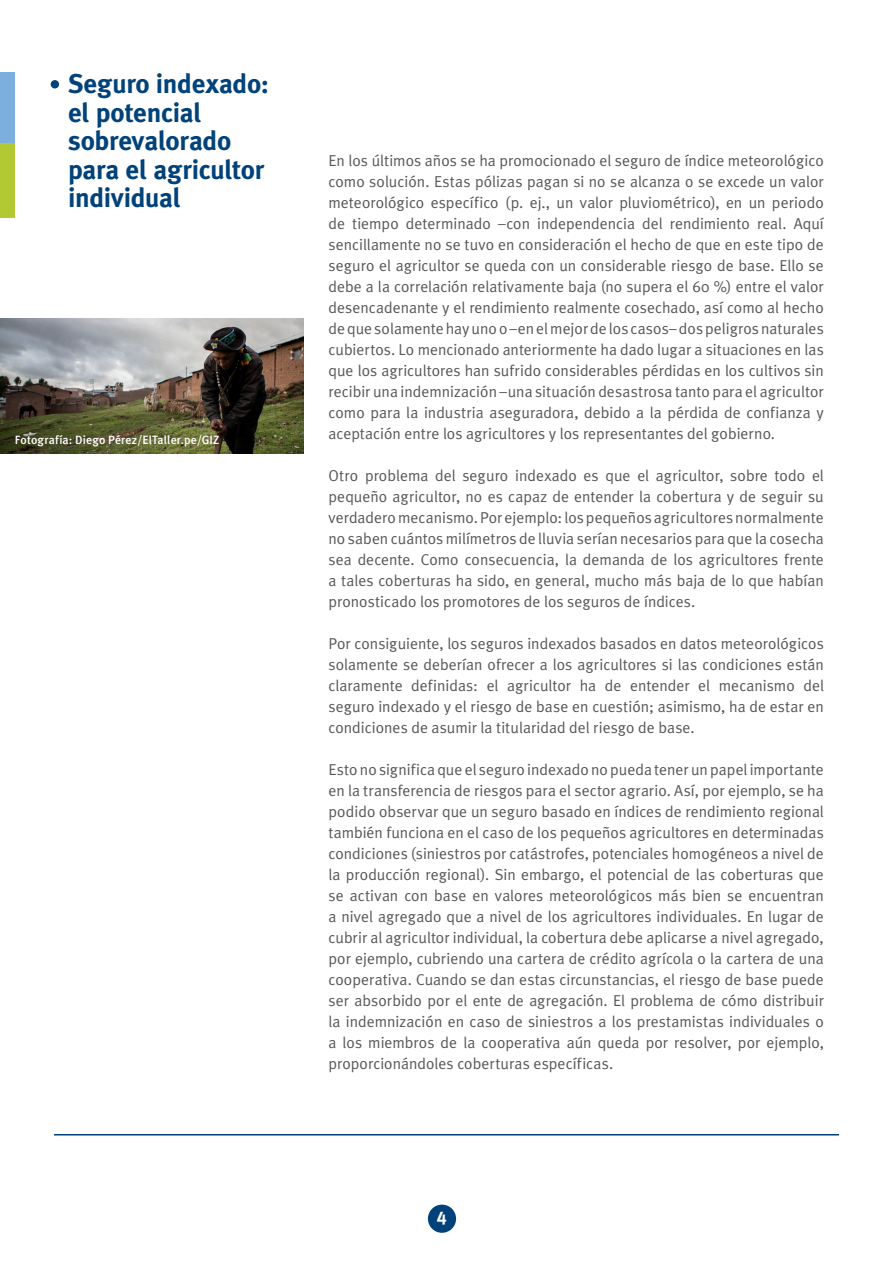
<style>
.page{position:relative;width:893px;height:1263px;background:#fff}
.page>*{position:absolute;margin:0;border:0;box-sizing:border-box;transform-origin:0 0}
.Párrafo_normal{font:700 27px/28.5px "Meta Plus";letter-spacing:-.01em;color:#004279}
.Párrafo_normal-2{font:18.3px "Meta Plus Bold Caps";color:#fff}
.Párrafo_normal-3{font:15.75px/21px "Meta Plus Normal";color:#57585a;text-align:justify}
.Párrafo_normal-4{font:500 12px "Meta Plus";letter-spacing:.01em;color:#fff}
</style>
<div class="page">
<hr style="left:54px;top:1134px;width:785px;height:1px;background:#004279">
<div style="left:428px;top:1204px;width:28px;height:29px;background:#004279;border-radius:50%"></div>
<img style="left:0;top:319px;width:304px;height:134px">
<div style="left:0;top:80px;width:15px;height:138px;background:#b3c934"></div>
<div style="left:0;top:72px;width:15px;height:70px;background:#7cafde"></div>
<div style="left:51px;top:80px;width:8px;height:8px;background:#004279;border-radius:50%"></div>
<p class="Párrafo_normal" style="left:68px;top:70px;width:202px">Seguro indexado: el potencial sobrevalorado para el agricultor individual</p>
<p class="Párrafo_normal-4" style="left:15px;top:432px;width:206px">Fotografía: Diego Pérez/ElTaller.pe/GIZ</p>
<p class="Párrafo_normal-3" style="left:328px;top:150px;width:497px">En los últimos años se ha promocionado el seguro de índice meteorológico como solución. Estas pólizas pagan si no se alcanza o se excede un valor meteorológico específico (p. ej., un valor pluviométrico), en un periodo de tiempo determinado –con independencia del rendimiento real. Aquí sencillamente no se tuvo en consideración el hecho de que en este tipo de seguro el agricultor se queda con un considerable riesgo de base. Ello se debe a la correlación relativamente baja (no supera el 60 %) entre el valor desencadenante y el rendimiento realmente cosechado, así como al hecho de que solamente hay uno o –en el mejor de los casos– dos peligros naturales cubiertos. Lo mencionado anteriormente ha dado lugar a situaciones en las que los agricultores han sufrido considerables pérdidas en los cultivos sin recibir una indemnización –una situación desastrosa tanto para el agricultor como para la industria aseguradora, debido a la pérdida de confianza y aceptación entre los agricultores y los representantes del gobierno.</p>
<p class="Párrafo_normal-3" style="left:328px;top:465px;width:497px">Otro problema del seguro indexado es que el agricultor, sobre todo el pequeño agricultor, no es capaz de entender la cobertura y de seguir su verdadero mecanismo. Por ejemplo: los pequeños agricultores normalmente no saben cuántos milímetros de lluvia serían necesarios para que la cosecha sea decente. Como consecuencia, la demanda de los agricultores frente a tales coberturas ha sido, en general, mucho más baja de lo que habían pronosticado los promotores de los seguros de índices.</p>
<p class="Párrafo_normal-3" style="left:328px;top:633px;width:497px">Por consiguiente, los seguros indexados basados en datos meteorológicos solamente se deberían ofrecer a los agricultores si las condiciones están claramente definidas: el agricultor ha de entender el mecanismo del seguro indexado y el riesgo de base en cuestión; asimismo, ha de estar en condiciones de asumir la titularidad del riesgo de base.</p>
<p class="Párrafo_normal-3" style="left:328px;top:759px;width:497px">Esto no significa que el seguro indexado no pueda tener un papel importante en la transferencia de riesgos para el sector agrario. Así, por ejemplo, se ha podido observar que un seguro basado en índices de rendimiento regional también funciona en el caso de los pequeños agricultores en determinadas condiciones (siniestros por catástrofes, potenciales homogéneos a nivel de la producción regional). Sin embargo, el potencial de las coberturas que se activan con base en valores meteorológicos más bien se encuentran a nivel agregado que a nivel de los agricultores individuales. En lugar de cubrir al agricultor individual, la cobertura debe aplicarse a nivel agregado, por ejemplo, cubriendo una cartera de crédito agrícola o la cartera de una cooperativa. Cuando se dan estas circunstancias, el riesgo de base puede ser absorbido por el ente de agregación. El problema de cómo distribuir la indemnización en caso de siniestros a los prestamistas individuales o a los miembros de la cooperativa aún queda por resolver, por ejemplo, proporcionándoles coberturas específicas.</p>
<p class="Párrafo_normal-2" style="left:437px;top:1207px;width:11px">4</p>
</div>
